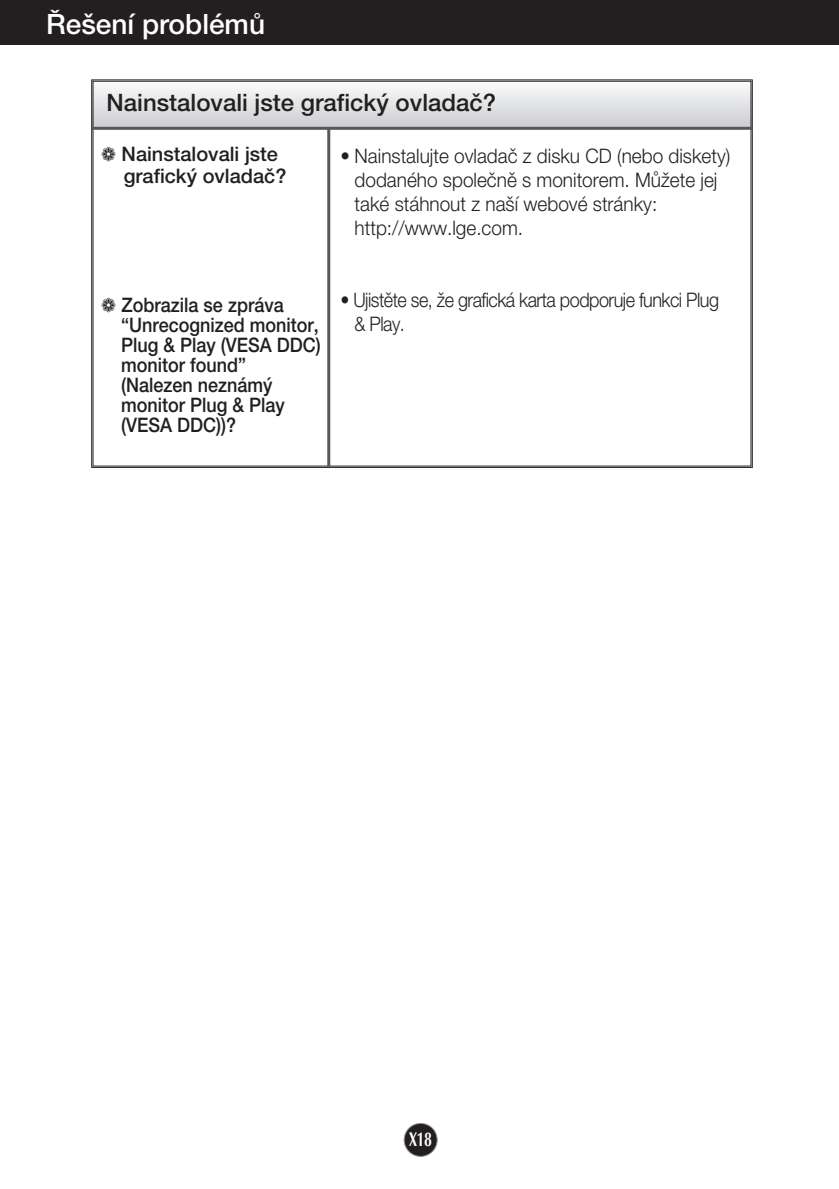
<style>
.page{position:relative;width:839px;height:1189px;background:#fff}
.page>*{position:absolute;margin:0;border:0;box-sizing:border-box;transform-origin:0 0}
.t1{font:500 28px "Helvetica Neue CE";color:#fff}
.t2{font:500 24px "Helvetica Neue CE";color:#231f20}
.t3{font:300 20px/24px "Helvetica Neue CE";color:#231f20;scale:.95 1}
.t4{font:500 20px/20px "Helvetica Neue CE";color:#231f20;scale:.9 1}
.t5{font:300 20px/24px "Helvetica Neue CE";letter-spacing:-.03em;color:#231f20;scale:.9 1}
.t6{font:500 20px/22px "Helvetica Neue CE";color:#231f20}
.t7{font:700 20px "Optima";color:#fff;scale:.7 1}
</style>
<div class="page">
<div style="left:404px;top:1123px;width:33px;height:33px;background:#231f20;border-radius:50%"></div>
<div style="left:403px;top:1123px;width:34px;height:34px;border:2px solid #939598;border-radius:50%"></div>
<div style="left:0;top:0;width:839px;height:45px;background:#231f20"></div>
<hr style="left:91px;top:83px;width:660px;height:3px;background:#f9f9f9">
<hr style="left:91px;top:86px;width:660px;height:3px;background:#f4f5f5">
<hr style="left:91px;top:89px;width:660px;height:2px;background:#f0f1f2">
<hr style="left:91px;top:91px;width:660px;height:3px;background:#ededee">
<hr style="left:91px;top:94px;width:660px;height:2px;background:#e9eaeb">
<hr style="left:91px;top:96px;width:660px;height:2px;background:#e6e7e9">
<hr style="left:91px;top:98px;width:660px;height:3px;background:#e2e3e5">
<hr style="left:91px;top:101px;width:660px;height:2px;background:#dfe0e2">
<hr style="left:91px;top:103px;width:660px;height:2px;background:#dcdddf">
<hr style="left:91px;top:105px;width:660px;height:3px;background:#d9dadc">
<hr style="left:91px;top:108px;width:660px;height:2px;background:#d6d7d9">
<hr style="left:91px;top:110px;width:660px;height:2px;background:#d4d5d7">
<hr style="left:91px;top:112px;width:660px;height:3px;background:#d0d1d3">
<hr style="left:91px;top:115px;width:660px;height:2px;background:#cdced0">
<hr style="left:91px;top:117px;width:660px;height:2px;background:#cbccce">
<hr style="left:91px;top:119px;width:660px;height:3px;background:#c8c9cb">
<hr style="left:91px;top:122px;width:660px;height:2px;background:#c4c5c7">
<hr style="left:91px;top:124px;width:660px;height:2px;background:#c2c3c5">
<hr style="left:91px;top:126px;width:660px;height:2px;background:#bfc0c3">
<hr style="left:327px;top:128px;width:3px;height:338px;background:#57585a">
<hr style="left:92px;top:127px;width:660px;height:3px;background:#57585a">
<h1 class="t1" style="left:46px;top:14px;width:220px">¤e‰ení problémÛ</h1>
<p class="t2" style="left:106px;top:94px;width:391px">Nainstalovali jste grafick˘ ovladaã?</p>
<p class="t6" style="left:124px;top:145px;width:164px;text-indent:-22px">❁ Nainstalovali jste grafick˘ ovladaã?</p>
<p class="t3" style="left:354px;top:146px;width:397px;text-indent:-14px">• Nainstalujte ovladaã z disku CD (nebo diskety) dodaného spoleãnû s monitorem. MÛÏete jej také stáhnout z na‰í webové stránky: http://www.lge.com.</p>
<p class="t4" style="left:121px;top:296px;width:223px;text-indent:-20px">❁ Zobrazila se zpráva “Unrecognized monitor,<br>Plug &amp; Play (VESA DDC) monitor found” (Nalezen neznám˘ monitor Plug &amp; Play (VESA DDC))?</p>
<p class="t5" style="left:354px;top:290px;width:406px;text-indent:-14px">• Ujistûte se, Ïe grafická karta podporuje funkci Plug &amp; Play.</p>
<p class="t7" style="left:409px;top:1131px;width:35px">X18</p>
</div>
